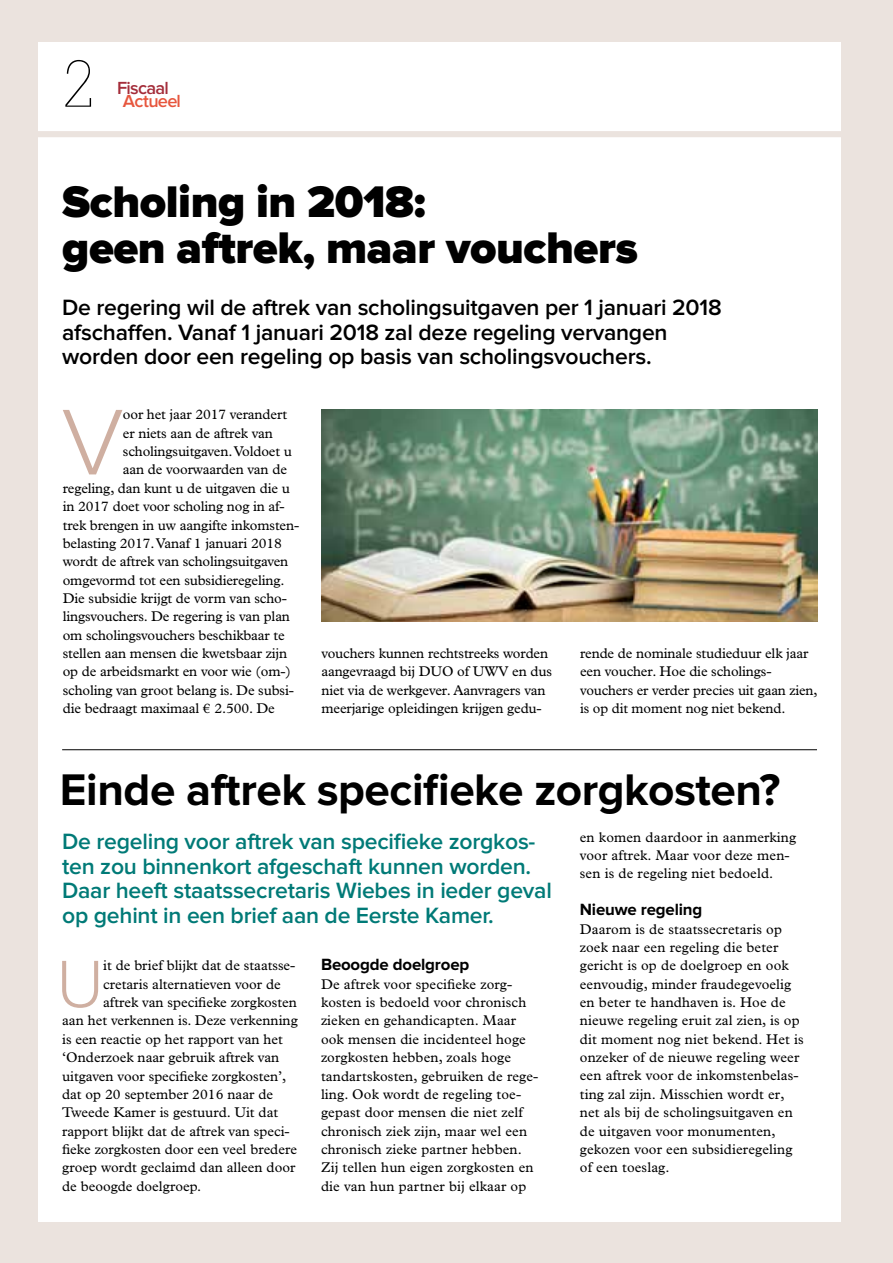
<style>
.page{position:relative;width:893px;height:1263px;background:#ebe3de}
.page>*{position:absolute;margin:0;border:0;box-sizing:border-box;transform-origin:0 0}
.t1{font:300 96.75px "Proxima Nova";color:#cfafa1}
.t2{font:300 69.15px "Proxima Nova";color:#cfafa1}
.t3{font:100 64.2px "Glypha LT Std";color:#000}
.t4{font:900 45.9px/45.9px "Proxima Nova";letter-spacing:-.01em;color:#000}
.t5{font:700 45.9px "Proxima Nova";letter-spacing:-.01em;color:#000}
.t6{font:600 22.95px/24.5px "Proxima Nova";letter-spacing:-.01em;color:#007a77}
.t7{font:600 22.95px/24.5px "Proxima Nova";letter-spacing:-.01em;color:#000}
.t8{font:600 18.15px "Proxima Nova";letter-spacing:-.04em;color:#a42d3a}
.t9{font:600 18.15px "Proxima Nova";letter-spacing:-.035em;color:#e7563d}
.t10{font:700 16.8px "Proxima Nova";letter-spacing:-.01em;color:#000}
.t11{font:14.1px/18.3px "Plantin Std";color:#000}
</style>
<div class="page">
<div style="left:38px;top:42px;width:803px;height:1179px;background:#fff"></div>
<div style="left:0;top:131px;width:893px;height:6px;background:#ebe3de"></div>
<hr style="left:62px;top:749px;width:755px;height:1px;background:#000">
<img style="left:321px;top:409px;width:496px;height:212px">
<h3 class="t3" style="left:62px;top:47px;width:34px">2</h3>
<p class="t8" style="left:117px;top:79px;width:53px">Fiscaal</p>
<p class="t9" style="left:123px;top:93px;width:60px">Actueel</p>
<h3 class="t4" style="left:62px;top:181px;width:577px">Scholing in 2018:<br>geen aftrek, maar vouchers</h3>
<h3 class="t7" style="left:62px;top:297px;width:661px">De regering wil de aftrek van scholingsuitgaven per 1 januari 2018 afschaffen. Vanaf 1 januari 2018 zal deze regeling vervangen worden door een regeling op basis van scholingsvouchers.</h3>
<h1 class="t1" style="left:61px;top:398px;width:64px">V</h1>
<p class="t11" style="left:123px;top:406px;width:166px">oor het jaar 2017 verandert</p>
<p class="t11" style="left:123px;top:424px;width:151px">er niets aan de aftrek van</p>
<p class="t11" style="left:123px;top:442px;width:170px">scholingsuitgaven. Voldoet u</p>
<p class="t11" style="left:123px;top:461px;width:166px">aan de voorwaarden van de</p>
<p class="t11" style="left:63px;top:479px;width:229px">regeling, dan kunt u de uitgaven die u</p>
<p class="t11" style="left:63px;top:497px;width:223px">in 2017 doet voor scholing nog in af-</p>
<p class="t11" style="left:63px;top:516px;width:238px">trek brengen in uw aangifte inkomsten-</p>
<p class="t11" style="left:63px;top:534px;width:221px">belasting 2017. Vanaf 1 januari 2018</p>
<p class="t11" style="left:63px;top:552px;width:227px">wordt de aftrek van scholingsuitgaven</p>
<p class="t11" style="left:63px;top:571px;width:223px">omgevormd tot een subsidieregeling.</p>
<p class="t11" style="left:63px;top:589px;width:226px">Die subsidie krijgt de vorm van scho-</p>
<p class="t11" style="left:63px;top:607px;width:229px">lingsvouchers. De regering is van plan</p>
<p class="t11" style="left:63px;top:626px;width:223px">om scholingsvouchers beschikbaar te</p>
<p class="t11" style="left:63px;top:644px;width:226px">stellen aan mensen die kwetsbaar zijn</p>
<p class="t11" style="left:63px;top:663px;width:230px">op de arbeidsmarkt en voor wie (om-)</p>
<p class="t11" style="left:63px;top:681px;width:233px">scholing van groot belang is. De subsi-</p>
<p class="t11" style="left:63px;top:699px;width:214px">die bedraagt maximaal € 2.500. De</p>
<p class="t11" style="left:321px;top:644px;width:232px">vouchers kunnen rechtstreeks worden aangevraagd bij DUO of UWV en dus niet via de werkgever. Aanvragers van meerjarige opleidingen krijgen gedu-</p>
<p class="t11" style="left:580px;top:644px;width:239px">rende de nominale studieduur elk jaar een voucher. Hoe die scholings&shy;vouchers er verder precies uit gaan zien, is op dit moment nog niet bekend.</p>
<h3 class="t5" style="left:60px;top:768px;width:722px">Einde aftrek specifieke zorgkosten?</h3>
<h3 class="t6" style="left:62px;top:830px;width:491px">De regeling voor aftrek van specifieke zorgkos&shy;ten zou binnenkort afgeschaft kunnen worden.<br>Daar heeft staatssecretaris Wiebes in ieder geval op gehint in een brief aan de Eerste Kamer.</h3>
<p class="t10" style="left:321px;top:957px;width:150px">Beoogde doelgroep</p>
<p class="t11" style="left:321px;top:975px;width:219px">De aftrek voor specifieke zorg&shy;kosten is bedoeld voor chronisch zieken en gehandicapten. Maar ook mensen die incidenteel hoge zorgkosten hebben, zoals hoge tandartskosten, gebruiken de rege&shy;ling. Ook wordt de regeling toe&shy;gepast door mensen die niet zelf chronisch ziek zijn, maar wel een chronisch zieke partner hebben.<br>Zij tellen hun eigen zorgkosten en die van hun partner bij elkaar op</p>
<p class="t11" style="left:580px;top:828px;width:218px">en komen daardoor in aanmerking voor aftrek. Maar voor deze men&shy;sen is de regeling niet bedoeld.</p>
<p class="t10" style="left:580px;top:902px;width:124px">Nieuwe regeling</p>
<p class="t11" style="left:580px;top:920px;width:225px">Daarom is de staatssecretaris op zoek naar een regeling die beter gericht is op de doelgroep en ook eenvoudig, minder fraudegevoelig en beter te handhaven is. Hoe de nieuwe regeling eruit zal zien, is op dit moment nog niet bekend. Het is onzeker of de nieuwe regeling weer een aftrek voor de inkomstenbelas&shy;ting zal zijn. Misschien wordt er, net als bij de scholingsuitgaven en de uitgaven voor monumenten, gekozen voor een subsidieregeling of een toeslag.</p>
<h2 class="t2" style="left:56px;top:952px;width:49px">U</h2>
<p class="t11" style="left:103px;top:956px;width:194px">it de brief blijkt dat de staatsse-</p>
<p class="t11" style="left:103px;top:975px;width:179px">cretaris alternatieven voor de</p>
<p class="t11" style="left:103px;top:993px;width:195px">aftrek van specifieke zorgkosten</p>
<p class="t11" style="left:62px;top:1011px;width:237px">aan het verkennen is. Deze verkenning</p>
<p class="t11" style="left:62px;top:1030px;width:222px">is een reactie op het rapport van het</p>
<p class="t11" style="left:62px;top:1048px;width:219px">‘Onderzoek naar gebruik aftrek van</p>
<p class="t11" style="left:62px;top:1067px;width:226px">uitgaven voor specifieke zorgkosten’,</p>
<p class="t11" style="left:62px;top:1085px;width:212px">dat op 20 september 2016 naar de</p>
<p class="t11" style="left:62px;top:1103px;width:217px">Tweede Kamer is gestuurd. Uit dat</p>
<p class="t11" style="left:62px;top:1122px;width:229px">rapport blijkt dat de aftrek van speci-</p>
<p class="t11" style="left:62px;top:1140px;width:236px">fieke zorgkosten door een veel bredere</p>
<p class="t11" style="left:62px;top:1158px;width:235px">groep wordt geclaimd dan alleen door</p>
<p class="t11" style="left:62px;top:1177px;width:140px">de beoogde doelgroep.</p>
</div>
